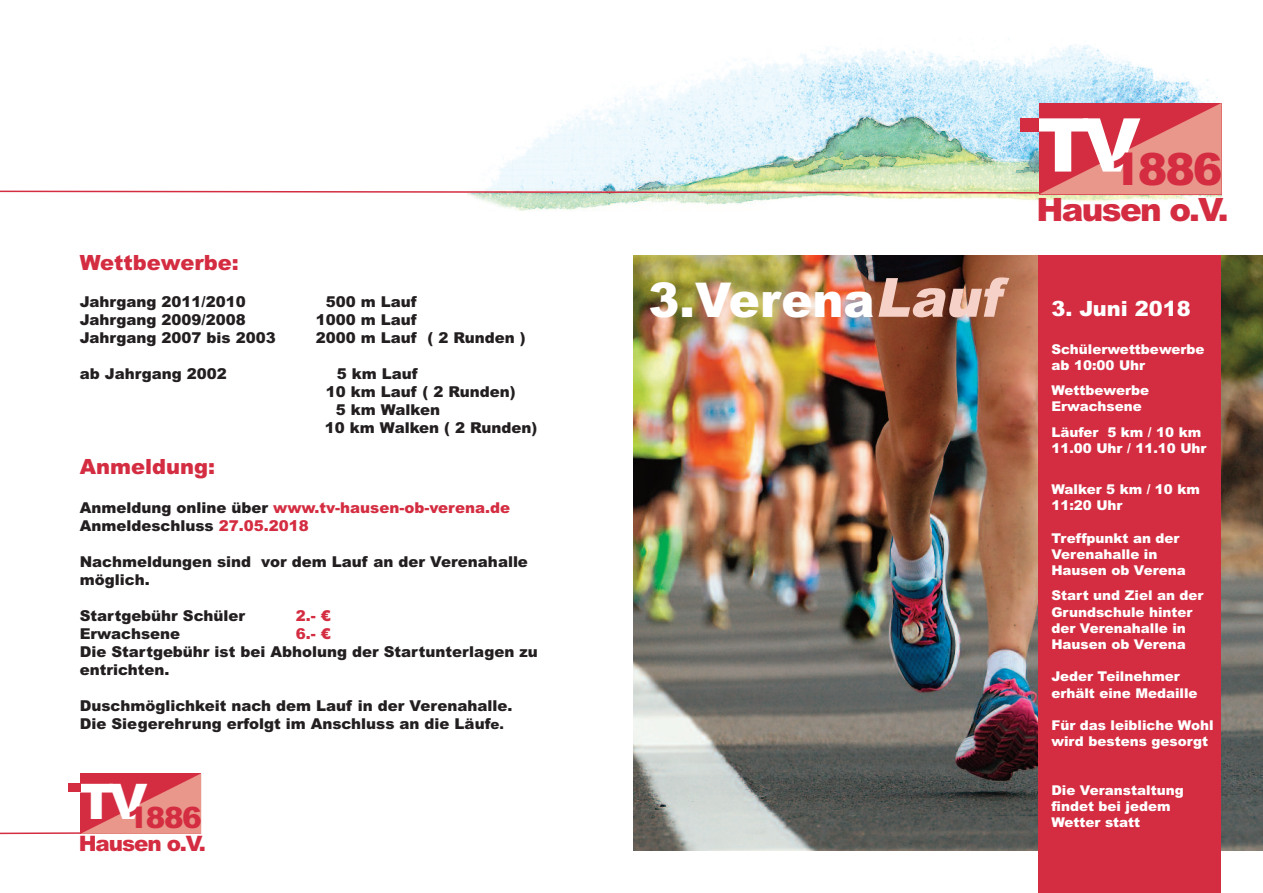
<style>
.page{position:relative;width:1263px;height:893px;background:#fff}
.page>*{position:absolute;margin:0;border:0;box-sizing:border-box;transform-origin:0 0}
.t1{font:900 48px "Arial";color:#fff}
.t2{font:900 44.55px "Arial";color:#d42d41}
.t3{font:900 32.25px "Arial";letter-spacing:-.05em;color:#d42d41}
.t4{font:900 29.4px "Arial";color:#d42d41}
.t5{font:900 21.3px "Arial";letter-spacing:-.05em;color:#d42d41}
.t6{font:900 21px "Arial";color:#d42d41}
.t7{font:900 21px "Arial";color:#fff}
.t8{font:900 15px/18px "Arial";color:#231f20}
.t9{font:900 15px/18px "Arial";color:#d42d41}
.t10{font:900 13.5px/16.2px "Arial";color:#fff}
.s1{color:#231f20}
.s2{font-size:13.5px}
.s3{font-style:italic;font-size:54px;color:#f6d1c8}
</style>
<div class="page">
<img style="left:633px;top:255px;width:630px;height:595px">
<img style="left:467px;top:38px;width:755px;height:173px">
<svg style="left:0;top:103px;width:1221px;height:91px"></svg>
<div style="left:1020px;top:118px;width:19px;height:13px;background:#d42d41"></div>
<div style="left:1037px;top:255px;width:183px;height:638px;background:#d42d41"></div>
<svg style="left:0;top:773px;width:201px;height:62px"></svg>
<div style="left:68px;top:784px;width:12px;height:8px;background:#d42d41"></div>
<h3 class="t6" style="left:80px;top:251px;width:161px">Wettbewerbe:</h3>
<p class="t8" style="left:80px;top:293px;width:168px">Jahrgang 2011/2010</p>
<p class="t8" style="left:326px;top:293px;width:92px">500 m Lauf</p>
<p class="t8" style="left:80px;top:311px;width:168px">Jahrgang 2009/2008</p>
<p class="t8" style="left:316px;top:311px;width:102px">1000 m Lauf</p>
<p class="t8" style="left:80px;top:329px;width:198px">Jahrgang 2007 bis 2003</p>
<p class="t8" style="left:316px;top:329px;width:211px">2000 m Lauf ( 2 Runden )</p>
<p class="t8" style="left:80px;top:365px;width:148px">ab Jahrgang 2002</p>
<p class="t8" style="left:337px;top:365px;width:82px">5 km Lauf</p>
<p class="t8" style="left:326px;top:383px;width:191px">10 km Lauf ( 2 Runden)</p>
<p class="t8" style="left:336px;top:401px;width:106px">5 km Walken</p>
<p class="t8" style="left:325px;top:419px;width:214px">10 km Walken ( 2 Runden)</p>
<h3 class="t6" style="left:80px;top:454px;width:137px">Anmeldung:</h3>
<p class="t9" style="left:80px;top:498px;width:432px"><span class="s1">Anmeldung online über</span> www.tv-hausen-ob-verena.de<br><span class="s1">Anmeldeschluss</span> 27.05.2018</p>
<p class="t8" style="left:80px;top:552px;width:450px">Nachmeldungen sind vor dem Lauf an der Verenahalle möglich.</p>
<p class="t8" style="left:80px;top:606px;width:167px">Startgebühr Schüler</p>
<p class="t9" style="left:296px;top:606px;width:37px">2.- €</p>
<p class="t8" style="left:80px;top:624px;width:102px">Erwachsene</p>
<p class="t9" style="left:296px;top:624px;width:37px">6.- €</p>
<p class="t8" style="left:80px;top:642px;width:459px">Die Startgebühr ist bei Abholung der Startunterlagen zu entrichten.</p>
<p class="t8" style="left:80px;top:696px;width:434px">Duschmöglichkeit nach dem Lauf in der Verenahalle.<br>Die Siegerehrung erfolgt im Anschluss an die Läuf<span class="s2">e.</span></p>
<h3 class="t4" style="left:79px;top:800px;width:125px"><sup>TV</sup>1886</h3>
<h3 class="t5" style="left:79px;top:832px;width:129px">Hausen o.V.</h3>
<h1 class="t1" style="left:648px;top:272px;width:368px">3.Verena<span class="s3">Lauf</span></h1>
<h2 class="t2" style="left:1036px;top:143px;width:188px"><sup>TV</sup>1886</h2>
<h3 class="t3" style="left:1036px;top:191px;width:194px">Hausen o.V.</h3>
<h3 class="t7" style="left:1051px;top:296px;width:141px">3. Juni 2018</h3>
<p class="t10" style="left:1051px;top:341px;width:155px">Schülerwettbewerbe ab 10:00 Uhr</p>
<p class="t10" style="left:1051px;top:382px;width:99px">Wettbewerbe<br>Erwachsene</p>
<p class="t10" style="left:1051px;top:424px;width:157px">Läufer 5 km / 10 km<br>11.00 Uhr / 11.10 Uhr</p>
<p class="t10" style="left:1051px;top:481px;width:150px">Walker 5 km / 10 km<br>11:20 Uhr</p>
<p class="t10" style="left:1051px;top:530px;width:136px">Treffpunkt an der<br>Verenahalle in<br>Hausen ob Verena</p>
<p class="t10" style="left:1051px;top:588px;width:154px">Start und Ziel an der<br>Grundschule hinter der Verenahalle in<br>Hausen ob Verena</p>
<p class="t10" style="left:1051px;top:669px;width:148px">Jeder Teilnehmer erhält eine Medaille</p>
<p class="t10" style="left:1051px;top:717px;width:164px">Für das leibliche Wohl wird bestens gesorgt</p>
<p class="t10" style="left:1051px;top:782px;width:134px">Die Veranstaltung findet bei jedem<br>Wetter statt</p>
</div>
